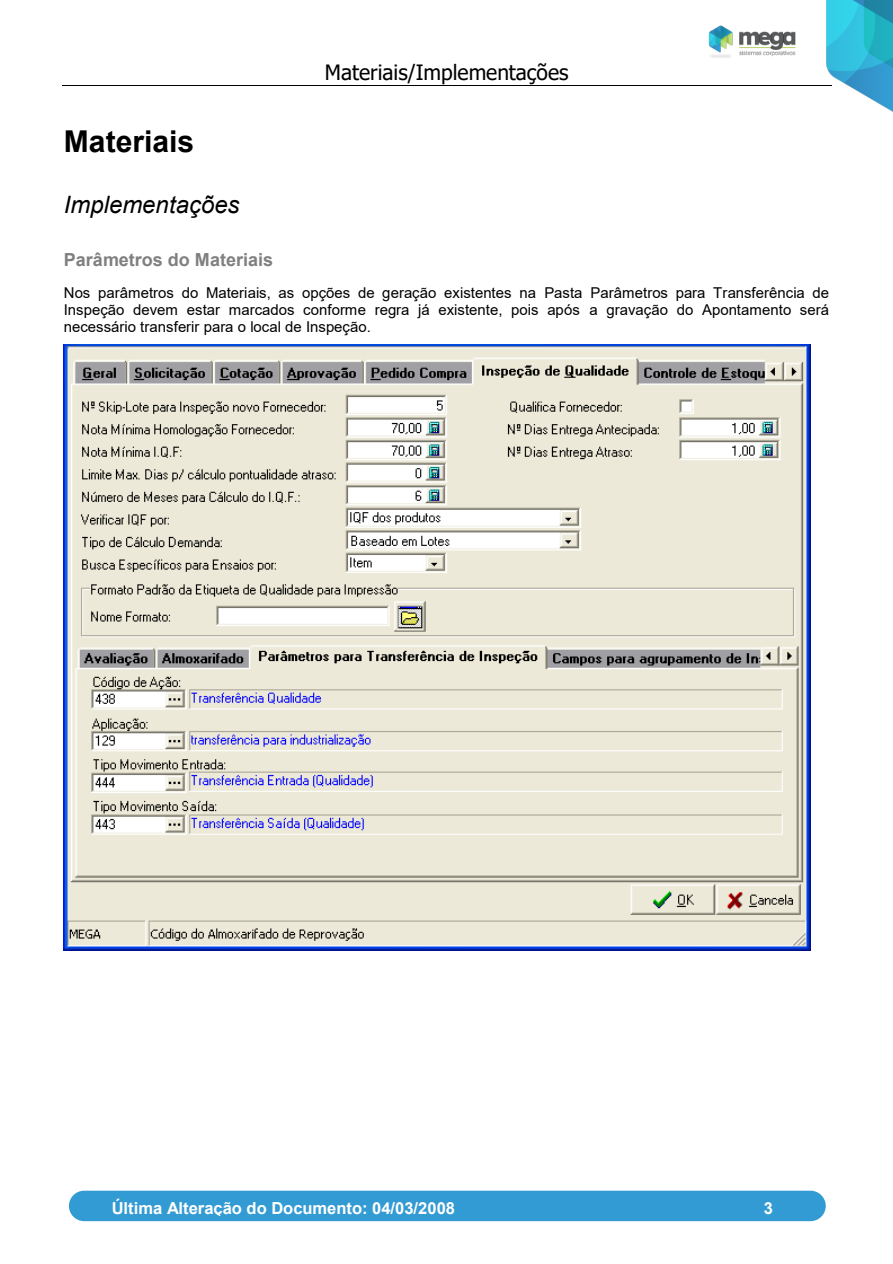
<style>
.page{position:relative;width:893px;height:1264px;background:#fff}
.page>*{position:absolute;margin:0;border:0;box-sizing:border-box;transform-origin:0 0}
.t1{font:700 30px "Arial";color:#000}
.t2{font:italic 24px "Arial";color:#000}
.t3{font:21px "Tahoma";color:#000}
.t4{font:700 18px "Arial";color:#808080}
.t5{font:700 16.5px "Arial";color:#fff}
.t6{font:15px/17.2px "Arial";color:#000;text-align:justify}
</style>
<div class="page">
<div style="left:69px;top:1190px;width:757px;height:30px;background:#339bd3;border-radius:15px"></div>
<img style="left:708px;top:0;width:185px;height:112px">
<hr style="left:62px;top:85px;width:770px;height:1px;background:#000">
<img style="left:64px;top:344px;width:747px;height:605px">
<h1 class="t1" style="left:64px;top:121px;width:132px">Materiais</h1>
<h3 class="t3" style="left:325px;top:58px;width:245px">Materiais/Implementações</h3>
<h2 class="t2" style="left:64px;top:189px;width:177px">Implementações</h2>
<p class="t4" style="left:64px;top:247px;width:211px">Parâmetros do Materiais</p>
<p class="t6" style="left:64px;top:284px;width:767px">Nos parâmetros do Materiais, as opções de geração existentes na Pasta Parâmetros para Transferência de Inspeção devem estar marcados conforme regra já existente, pois após a gravação do Apontamento será necessário transferir para o local de Inspeção.</p>
<p class="t5" style="left:112px;top:1196px;width:345px">Última Alteração do Documento: 04/03/2008</p>
<p class="t5" style="left:764px;top:1196px;width:11px">3</p>
</div>
